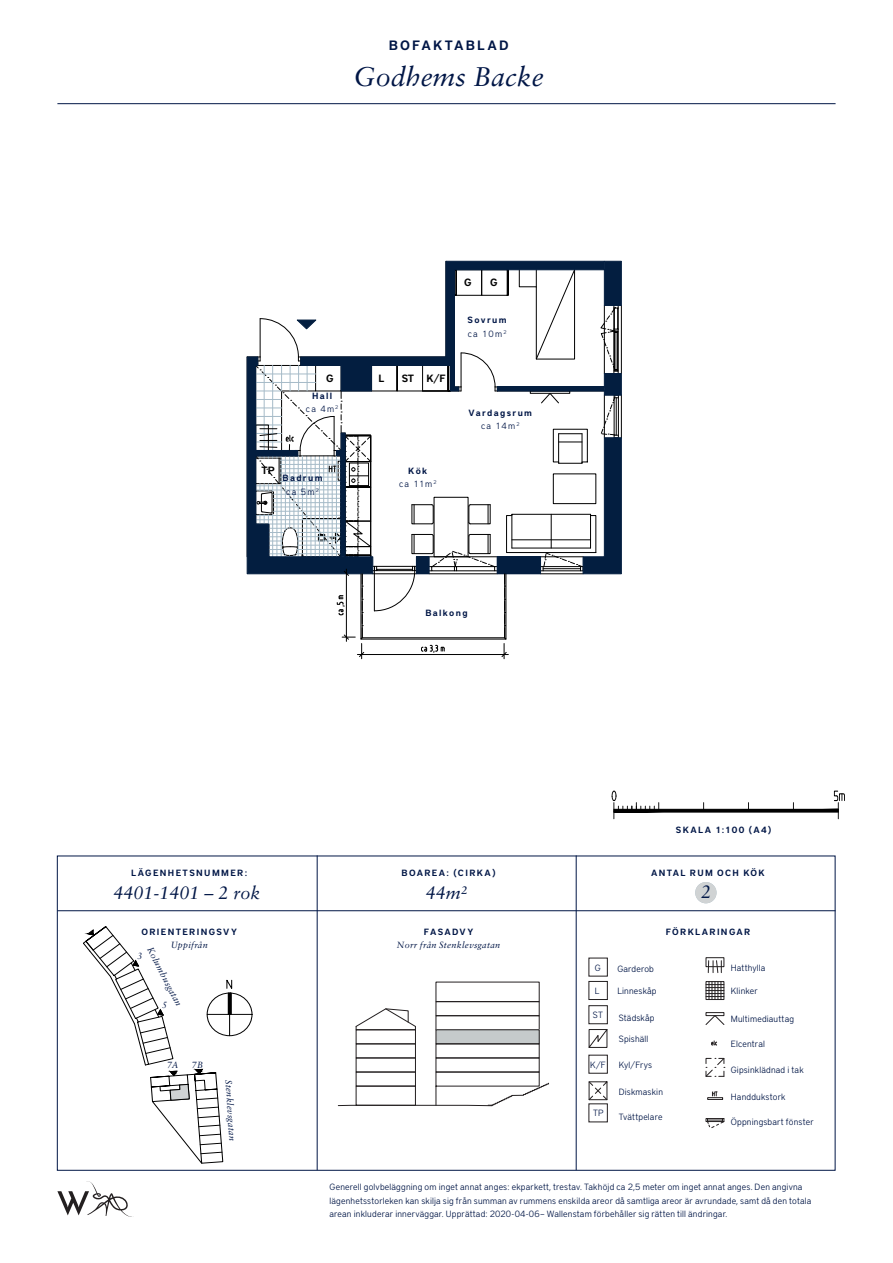
<style>
.page{position:relative;width:893px;height:1263px;background:#fff}
.page>*{position:absolute;margin:0;border:0;box-sizing:border-box;transform-origin:0 0}
.t1{font:italic 27px "Sabon LT Pro";color:#001646}
.t2{font:italic 18px "Sabon LT Pro";color:#001646}
.t3{font:600 13.5px "District Pro";letter-spacing:.16em;color:#001646}
.t4{font:600 10.5px "District Pro";color:#000}
.t5{font:300 9px/13.5px "District Pro";letter-spacing:.02em;color:#001646}
.t6{font:600 9px "District Pro";letter-spacing:.15em;color:#001646}
.t7{font:italic 9px "Sabon LT Pro";letter-spacing:.035em;color:#001646}
</style>
<div class="page">
<div style="left:706px;top:981px;width:18px;height:19px;border:1px solid #231f20"></div>
<svg style="left:708px;top:960px;width:14px;height:13px"></svg>
<div style="left:706px;top:957px;width:18px;height:10px;border:1px solid #231f20"></div>
<svg style="left:706px;top:981px;width:18px;height:18px"></svg>
<svg style="left:711px;top:1041px;width:6px;height:5px"></svg>
<div style="left:706px;top:1012px;width:18px;height:4px;border:1px solid #231f20"></div>
<svg style="left:705px;top:1015px;width:19px;height:10px"></svg>
<svg style="left:705px;top:1058px;width:20px;height:19px"></svg>
<svg style="left:707px;top:1092px;width:16px;height:7px"></svg>
<svg style="left:706px;top:1118px;width:18px;height:10px"></svg>
<svg style="left:589px;top:1081px;width:18px;height:19px"></svg>
<svg style="left:589px;top:1029px;width:18px;height:19px"></svg>
<div style="left:588px;top:981px;width:20px;height:19px;border:1px solid #231f20"></div>
<div style="left:588px;top:1005px;width:20px;height:19px;border:1px solid #231f20"></div>
<svg style="left:612px;top:791px;width:233px;height:28px"></svg>
<svg style="left:247px;top:104px;width:126px;height:1067px"></svg>
<svg style="left:246px;top:261px;width:376px;height:398px"></svg>
<svg style="left:697px;top:882px;width:19px;height:21px"></svg>
<svg style="left:356px;top:1008px;width:60px;height:19px"></svg>
<div style="left:436px;top:1015px;width:103px;height:15px;border:1px solid #231f20"></div>
<div style="left:436px;top:1030px;width:103px;height:14px;background:#c5cacb"></div>
<div style="left:436px;top:1029px;width:103px;height:15px;border:1px solid #231f20"></div>
<div style="left:436px;top:1043px;width:103px;height:15px;border:1px solid #231f20"></div>
<svg style="left:338px;top:1071px;width:211px;height:35px"></svg>
<div style="left:436px;top:982px;width:103px;height:20px;border:1px solid #231f20"></div>
<div style="left:356px;top:1086px;width:60px;height:19px;border:1px solid #231f20"></div>
<div style="left:356px;top:1072px;width:60px;height:14px;border:1px solid #231f20"></div>
<div style="left:356px;top:1043px;width:60px;height:15px;border:1px solid #231f20"></div>
<div style="left:356px;top:1029px;width:60px;height:15px;border:1px solid #231f20"></div>
<hr style="left:317px;top:855px;width:1px;height:315px;background:#001646">
<hr style="left:576px;top:855px;width:1px;height:315px;background:#001646">
<hr style="left:57px;top:910px;width:779px;height:1px;background:#001646">
<hr style="left:57px;top:103px;width:779px;height:1px;background:#001646">
<div style="left:207px;top:993px;width:45px;height:43px;border:1px solid #000;border-radius:50%"></div>
<hr style="left:207px;top:1014px;width:45px;height:1px;background:#000">
<svg style="left:56px;top:926px;width:176px;height:291px"></svg>
<div style="left:695px;top:882px;width:21px;height:21px;background:#d0d3d4;border-radius:50%"></div>
<p class="t3" style="left:389px;top:36px;width:121px">BOFAKTABLAD</p>
<p class="t1" style="left:353px;top:59px;width:192px">Godhems Backe</p>
<p class="t4" style="left:464px;top:275px;width:9px">G</p>
<p class="t4" style="left:490px;top:275px;width:9px">G</p>
<p class="t4" style="left:326px;top:371px;width:9px">G</p>
<p class="t4" style="left:379px;top:371px;width:7px">L</p>
<p class="t6" style="left:312px;top:389px;width:22px">Hall</p>
<p class="t5" style="left:306px;top:402px;width:34px">ca 4m<sup>2</sup></p>
<p class="t4" style="left:402px;top:371px;width:45px">ST K/F</p>
<p class="t4" style="left:261px;top:463px;width:15px">TP</p>
<p class="t6" style="left:283px;top:472px;width:42px">Badrum</p>
<p class="t5" style="left:286px;top:484px;width:34px">ca 5m<sup>2</sup></p>
<p class="t6" style="left:408px;top:464px;width:21px">Kök</p>
<p class="t5" style="left:399px;top:477px;width:39px">ca 11m<sup>2</sup></p>
<p class="t6" style="left:468px;top:314px;width:41px">Sovrum</p>
<p class="t5" style="left:468px;top:326px;width:40px">ca 10m<sup>2</sup></p>
<p class="t6" style="left:469px;top:406px;width:65px">Vardagsrum</p>
<p class="t5" style="left:481px;top:419px;width:40px">ca 14m<sup>2</sup></p>
<p class="t6" style="left:425px;top:606px;width:44px">Balkong</p>
<p class="t6" style="left:676px;top:824px;width:97px">SKALA 1:100 (A4)</p>
<p class="t6" style="left:131px;top:867px;width:117px">LÄGENHETSNUMMER:</p>
<p class="t6" style="left:402px;top:867px;width:96px">BOAREA: (CIRKA)</p>
<p class="t6" style="left:651px;top:867px;width:115px">ANTAL RUM OCH KÖK</p>
<p class="t2" style="left:114px;top:881px;width:149px">4401-1401 – 2 rok</p>
<p class="t2" style="left:426px;top:881px;width:43px">44m²</p>
<p class="t2" style="left:701px;top:881px;width:12px">2</p>
<p class="t6" style="left:141px;top:925px;width:97px">ORIENTERINGSVY</p>
<p class="t7" style="left:171px;top:940px;width:39px">Uppifrån</p>
<p class="t7" style="left:155px;top:945px;width:66px;rotate:63deg">Kolumbusgatan</p>
<p class="t7" style="left:138px;top:950px;width:7px">3</p>
<p class="t7" style="left:162px;top:999px;width:7px">5</p>
<p class="t7" style="left:167px;top:1059px;width:13px">7A</p>
<p class="t7" style="left:192px;top:1059px;width:13px">7B</p>
<p class="t7" style="left:234px;top:1079px;width:63px;rotate:86deg">Stenklevsgatan</p>
<p class="t6" style="left:424px;top:925px;width:51px">FASADVY</p>
<p class="t7" style="left:397px;top:940px;width:105px">Norr från Stenklevsgatan</p>
<p class="t5" style="left:595px;top:961px;width:7px">G</p>
<p class="t5" style="left:595px;top:983px;width:6px">L</p>
<p class="t5" style="left:593px;top:1008px;width:12px">ST</p>
<p class="t5" style="left:590px;top:1057px;width:17px">K/F</p>
<p class="t5" style="left:593px;top:1106px;width:12px">TP</p>
<p class="t5" style="left:617px;top:961px;width:38px">Garderob</p>
<p class="t6" style="left:666px;top:925px;width:86px">FÖRKLARINGAR</p>
<p class="t5" style="left:731px;top:960px;width:36px">Hatthylla</p>
<p class="t5" style="left:617px;top:983px;width:41px">Linneskåp</p>
<p class="t5" style="left:731px;top:984px;width:29px">Klinker</p>
<p class="t5" style="left:619px;top:1010px;width:37px">Städskåp</p>
<p class="t5" style="left:619px;top:1032px;width:31px">Spishäll</p>
<p class="t5" style="left:619px;top:1057px;width:35px">Kyl/Frys</p>
<p class="t5" style="left:619px;top:1084px;width:46px">Diskmaskin</p>
<p class="t5" style="left:619px;top:1109px;width:45px">Tvättpelare</p>
<p class="t5" style="left:731px;top:1011px;width:65px">Multimediauttag</p>
<p class="t5" style="left:731px;top:1037px;width:36px">Elcentral</p>
<p class="t5" style="left:731px;top:1062px;width:74px">Gipsinklädnad i tak</p>
<p class="t5" style="left:731px;top:1089px;width:56px">Handdukstork</p>
<p class="t5" style="left:731px;top:1115px;width:84px">Öppningsbart fönster</p>
<p class="t5" style="left:330px;top:1179px;width:483px">Generell golvbeläggning om inget annat anges: ekparkett, trestav. Takhöjd ca 2,5 meter om inget annat anges. Den angivna lägenhetsstorleken kan skilja sig från summan av rummens enskilda areor då samtliga areor är avrundade, samt då den totala arean inkluderar innerväggar. Upprättad: 2020-04-06– Wallenstam förbehåller sig rätten till ändringar.</p>
</div>
